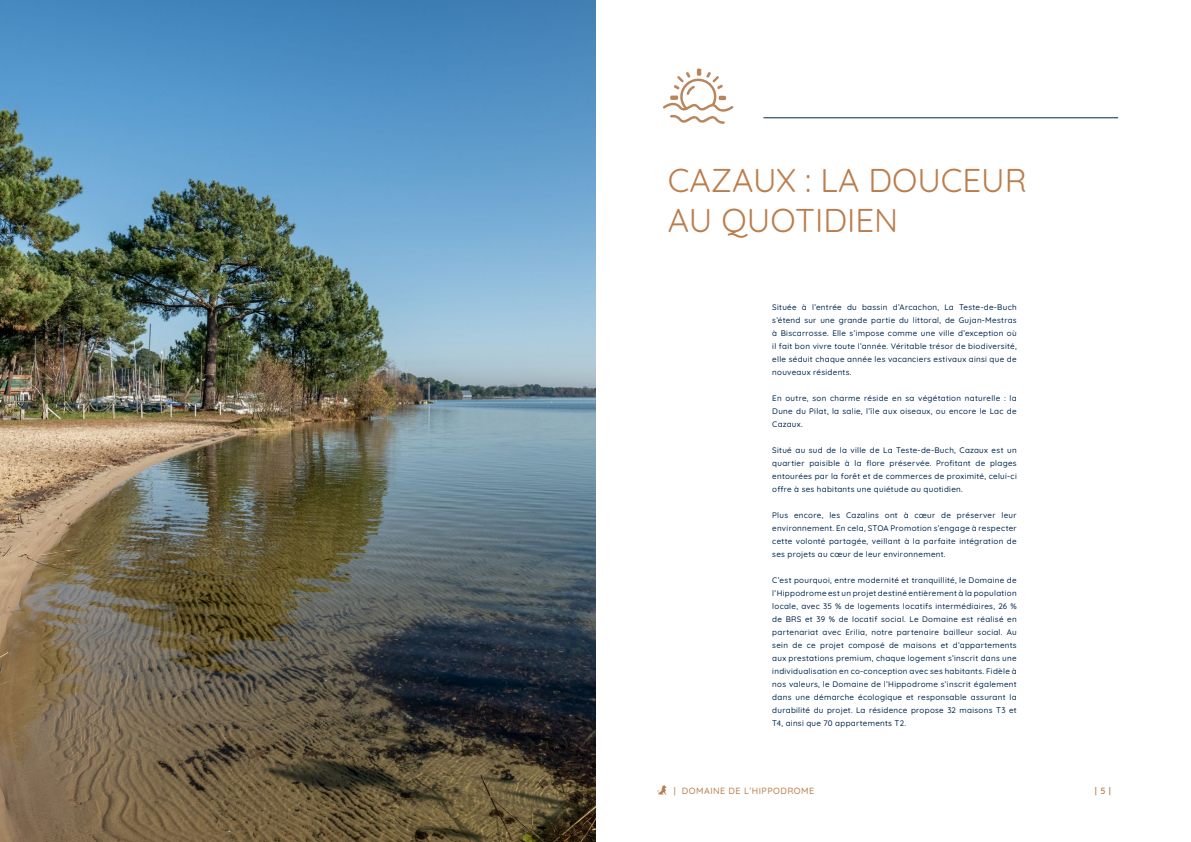
<style>
.page{position:relative;width:1191px;height:842px;background:#fff}
.page>*{position:absolute;margin:0;border:0;box-sizing:border-box;transform-origin:0 0}
.t1{font:33px/39.6px "Quicksand";color:#bb7d4c}
.t2{font:500 9px "Quicksand";letter-spacing:.05em;color:#bb7d4c}
.t3{font:600 9px "Quicksand";color:#bb7d4c}
.t4{font:500 8px/13px "Quicksand";letter-spacing:.035em;color:#00274f;text-align:justify}
</style>
<div class="page">
<svg style="left:657px;top:785px;width:9px;height:9px"></svg>
<img style="left:0;top:0;width:595px;height:842px">
<hr style="left:763px;top:117px;width:355px;height:1px;background:#00274f">
<svg style="left:663px;top:68px;width:70px;height:56px"></svg>
<h1 class="t1" style="left:668px;top:157px;width:360px">CAZAUX : LA DOUCEUR<br>AU QUOTIDIEN</h1>
<p class="t4" style="left:772px;top:300px;width:246px">Située à l’entrée du bassin d’Arcachon, La Teste-de-Buch s’étend sur une grande partie du littoral, de Gujan-Mestras à Biscarrosse. Elle s’impose comme une ville d’exception où il fait bon vivre toute l’année. Véritable trésor de biodiversité, elle séduit chaque année les vacanciers estivaux ainsi que de nouveaux résidents.</p>
<p class="t4" style="left:772px;top:391px;width:246px">En outre, son charme réside en sa végétation naturelle : la Dune du Pilat, la salie, l’île aux oiseaux, ou encore le Lac de Cazaux.</p>
<p class="t4" style="left:772px;top:443px;width:246px">Situé au sud de la ville de La Teste-de-Buch, Cazaux est un quartier paisible à la flore préservée. Profitant de plages entourées par la forêt et de commerces de proximité, celui-ci offre à ses habitants une quiétude au quotidien.</p>
<p class="t4" style="left:772px;top:508px;width:246px">Plus encore, les Cazalins ont à cœur de préserver leur environnement. En cela, STOA Promotion s’engage à respecter cette volonté partagée, veillant à la parfaite intégration de ses projets au cœur de leur environnement.</p>
<p class="t4" style="left:772px;top:573px;width:246px">C’est pourquoi, entre modernité et tranquillité, le Domaine de l’Hippodrome est un projet destiné entièrement à la population locale, avec 35 % de logements locatifs intermédiaires, 26 % de BRS et 39 % de locatif social. Le Domaine est réalisé en partenariat avec Erilia, notre partenaire bailleur social. Au sein de ce projet composé de maisons et d’appartements aux prestations premium, chaque logement s’inscrit dans une individualisation en co-conception avec ses habitants. Fidèle à nos valeurs, le Domaine de l’Hippodrome s’inscrit également dans une démarche écologique et responsable assurant la durabilité du projet. La résidence propose 32 maisons T3 et T4, ainsi que 70 appartements T2.</p>
<p class="t2" style="left:673px;top:783px;width:142px">| DOMAINE DE L’HIPPODROME</p>
<p class="t3" style="left:1094px;top:783px;width:18px">| 5 |</p>
</div>
